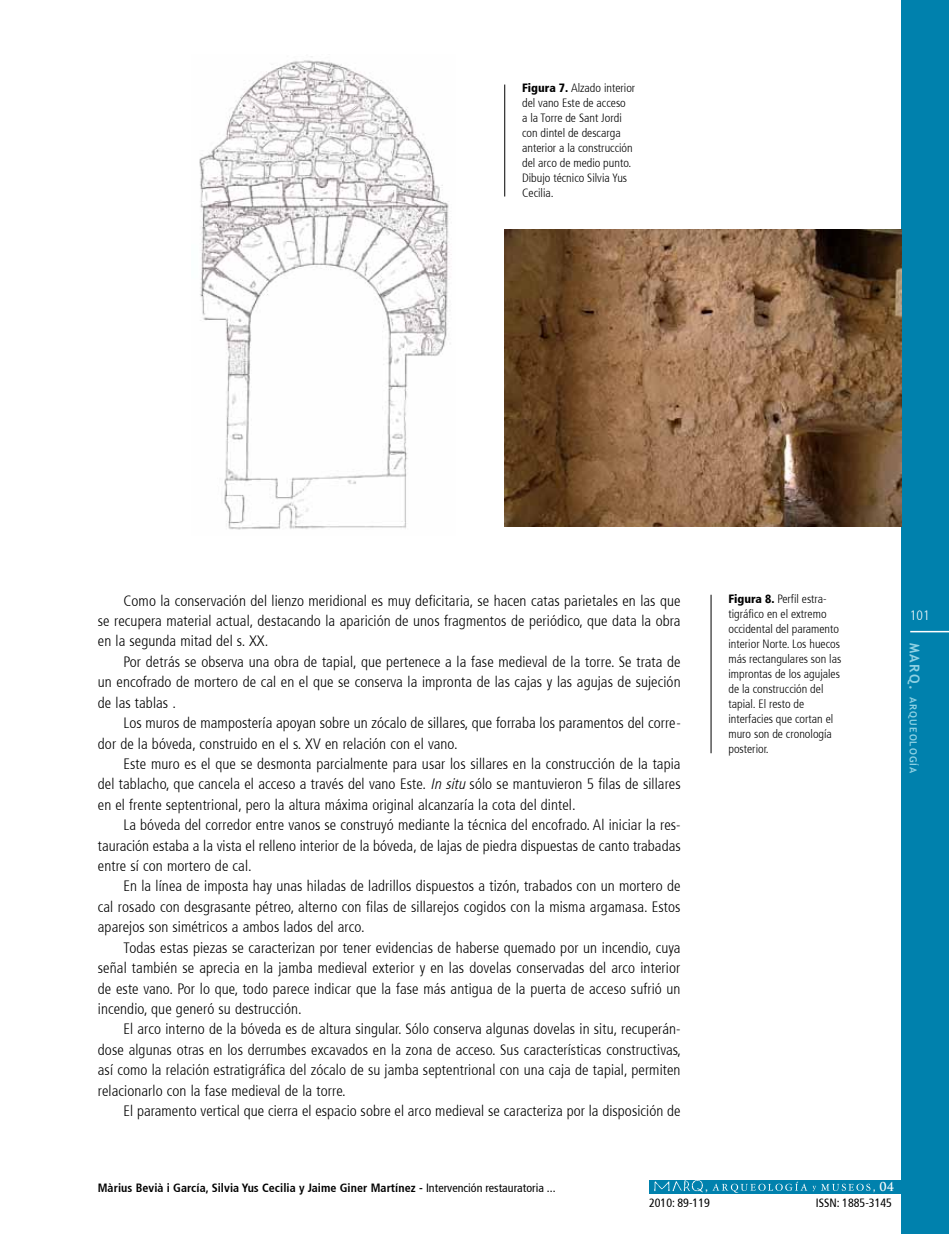
<style>
.page{position:relative;width:949px;height:1234px;background:#fff}
.page>*{position:absolute;margin:0;border:0;box-sizing:border-box;transform-origin:0 0}
.t1{font:300 condensed 15px/20.4px "Frutiger 47";letter-spacing:.005em;color:#000;text-align:justify}
.t2{font:300 condensed 13.5px "Frutiger 47";color:#fff}
.t3{font:300 condensed 12px/15px "Frutiger 47";color:#000}
.t4{font:700 condensed 12px "Frutiger 67";letter-spacing:.005em;color:#000}
.t5{font:condensed 12px "Frutiger 57";color:#000}
.t6{font:700 12px "Trajan Pro";color:#fff}
.t7{font:700 9.75px "Trebuchet MS";letter-spacing:.11em;color:#8fd1e3}
.s1{font-family:"Frutiger 77";font-weight:900}
.s2{font-style:italic}
.s3{font-size:13.5px}
.s4{font-family:"Frutiger 57";font-weight:400}
</style>
<div class="page">
<div style="left:900px;top:0;width:48px;height:1233px;background:#0081ad"></div>
<hr style="left:909px;top:630px;width:39px;height:2px;background:#fff">
<div style="left:648px;top:1179px;width:253px;height:14px;background:#0081ad"></div>
<img style="left:652px;top:1179px;width:55px;height:13px">
<svg style="left:712px;top:1181px;width:158px;height:11px"></svg>
<img style="left:199px;top:56px;width:253px;height:474px">
<hr style="left:504px;top:84px;width:1px;height:112px;background:#000">
<img style="left:504px;top:229px;width:396px;height:298px">
<hr style="left:710px;top:594px;width:1px;height:159px;background:#000">
<p class="t3" style="left:522px;top:81px;width:115px"><span class="s1">Figura 7.</span> Alzado interior del vano Este de acceso<br>a la Torre de Sant Jordi con dintel de descarga anterior a la construcción del arco de medio punto.<br>Dibujo técnico Silvia Yus<br>Cecilia.</p>
<p class="t1" style="left:98px;top:590px;width:584px;text-indent:26px">Como la conservación del lienzo meridional es muy deficitaria, se hacen catas parietales en las que se recupera material actual, destacando la aparición de unos fragmentos de periódico, que data la obra en la segunda mitad del s. XX.</p>
<p class="t1" style="left:98px;top:651px;width:584px;text-indent:26px">Por detrás se observa una obra de tapial, que pertenece a la fase medieval de la torre. Se trata de un encofrado de mortero de cal en el que se conserva la impronta de las cajas y las agujas de sujeción de las tablas .</p>
<p class="t1" style="left:98px;top:712px;width:584px;text-indent:26px">Los muros de mampostería apoyan sobre un zócalo de sillares, que forraba los paramentos del corre&shy;dor de la bóveda, construido en el s. XV en relación con el vano.</p>
<p class="t1" style="left:98px;top:753px;width:584px;text-indent:26px">Este muro es el que se desmonta parcialmente para usar los sillares en la construcción de la tapia del tablacho, que cancela el acceso a través del vano Este. <span class="s2">In situ</span> sólo se mantuvieron 5 filas de sillares en el frente septentrional, pero la altura máxima original alcanzaría la cota del dintel.</p>
<p class="t1" style="left:98px;top:814px;width:584px;text-indent:26px">La bóveda del corredor entre vanos se construyó mediante la técnica del encofrado. Al iniciar la res&shy;tauración estaba a la vista el relleno interior de la bóveda, de lajas de piedra dispuestas de canto trabadas entre sí con mortero de cal.</p>
<p class="t1" style="left:98px;top:876px;width:584px;text-indent:26px">En la línea de imposta hay unas hiladas de ladrillos dispuestos a tizón, trabados con un mortero de cal rosado con desgrasante pétreo, alterno con filas de sillarejos cogidos con la misma argamasa. Estos aparejos son simétricos a ambos lados del arco.</p>
<p class="t1" style="left:98px;top:937px;width:584px;text-indent:26px">Todas estas piezas se caracterizan por tener evidencias de haberse quemado por un incendio, cuya señal también se aprecia en la jamba medieval exterior y en las dovelas conservadas del arco interior de este vano. Por lo que, todo parece indicar que la fase más antigua de la puerta de acceso sufrió un incendio, que generó su destrucción.</p>
<p class="t1" style="left:98px;top:1019px;width:584px;text-indent:26px">El arco interno de la bóveda es de altura singular. Sólo conserva algunas dovelas in situ, recuperán&shy;dose algunas otras en los derrumbes excavados en la zona de acceso. Sus características constructivas, así como la relación estratigráfica del zócalo de su jamba septentrional con una caja de tapial, permiten relacionarlo con la fase medieval de la torre.</p>
<p class="t1" style="left:123px;top:1100px;width:558px">El paramento vertical que cierra el espacio sobre el arco medieval se caracteriza por la disposición de</p>
<p class="t3" style="left:728px;top:591px;width:114px"><span class="s1">Figura 8.</span> Perfil estra&shy;tigráfico en el extremo occidental del paramento interior Norte. Los huecos más rectangulares son las improntas de los agujales de la construcción del tapial. El resto de interfacies que cortan el muro son de cronología posterior.</p>
<p class="t2" style="left:909px;top:607px;width:21px">101</p>
<p class="t7" style="left:919px;top:642px;width:132px;rotate:90deg"><span class="s3">MARQ.</span> ARQUEOLOGÍA</p>
<p class="t4" style="left:98px;top:1180px;width:459px">Màrius Bevià i García, Silvia Yus Cecilia y Jaime Giner Martínez - <span class="s4">Intervención restauratoria ...</span></p>
<p class="t6" style="left:705px;top:1178px;width:4px">,</p>
<p class="t6" style="left:872px;top:1178px;width:23px">, 04</p>
<p class="t5" style="left:649px;top:1195px;width:62px">2010: 89-119</p>
<p class="t5" style="left:815px;top:1195px;width:78px">ISSN: 1885-3145</p>
</div>
